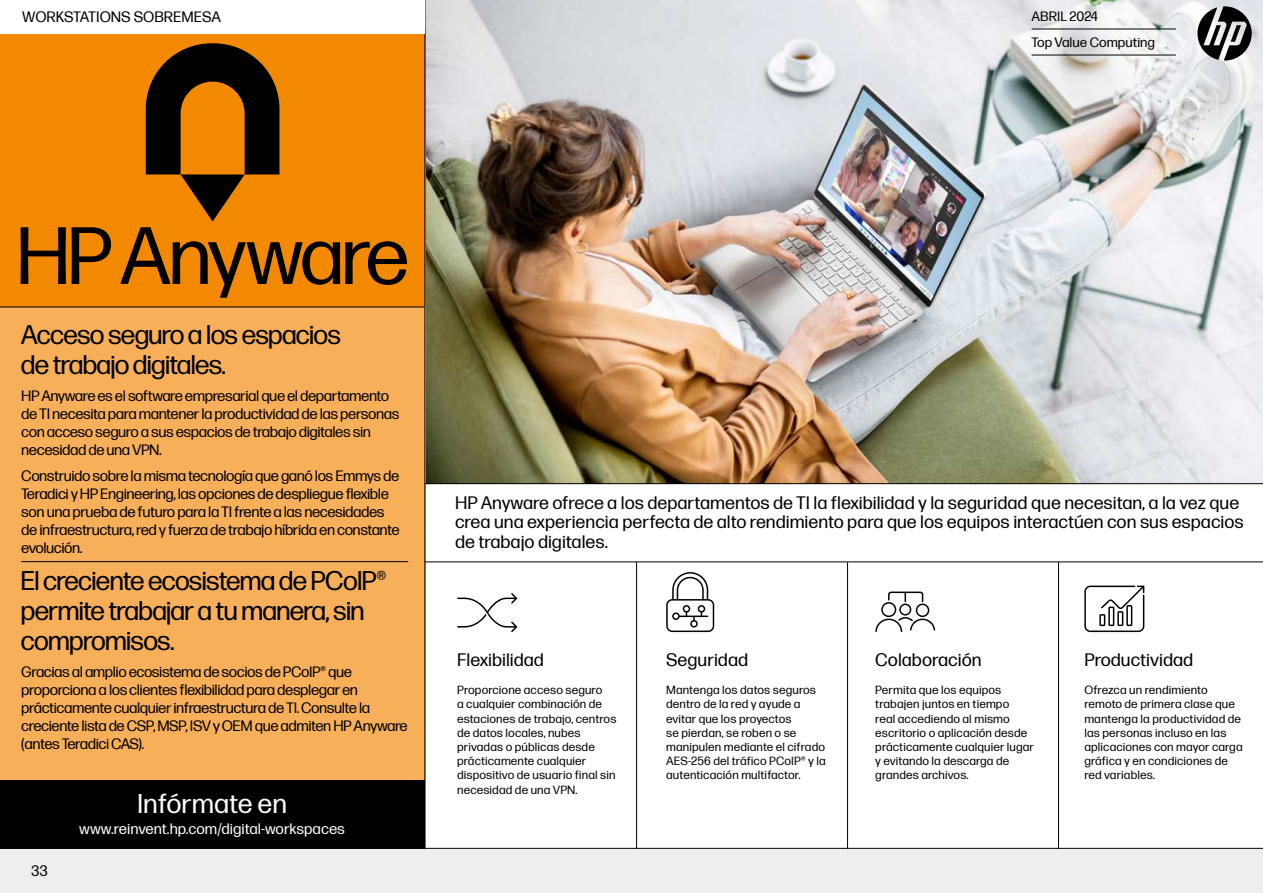
<style>
.page{position:relative;width:1263px;height:893px;background:#fff}
.page>*{position:absolute;margin:0;border:0;box-sizing:border-box;transform-origin:0 0}
.t1{font:81px "Forma DJR Display";color:#000}
.t2{font:27px/30px "Forma DJR Display";color:#000}
.t3{font:27px "Forma DJR Micro";color:#fff}
.t4{font:18px/19.5px "Forma DJR Micro";color:#000}
.t5{font:15px/18px "Forma DJR Micro";letter-spacing:-.03em;color:#000}
.t6{font:15px "Forma DJR Micro";color:#fff}
.t7{font:15px "Forma DJR Micro";color:#000}
.t8{font:13.5px/26.1px "Forma DJR Micro";color:#000}
.t9{font:11.85px/14.2px "Forma DJR Micro";letter-spacing:.01em;color:#000}
</style>
<div class="page">
<img style="left:425px;top:0;width:838px;height:483px">
<div style="left:0;top:29px;width:425px;height:847px;background:#f8af5a"></div>
<div style="left:0;top:29px;width:425px;height:278px;background:#f28900"></div>
<hr style="left:21px;top:561px;width:387px;height:1px;background:#000">
<hr style="left:0;top:307px;width:424px;height:1px;background:#000">
<hr style="left:0;top:33px;width:424px;height:1px;background:#000">
<hr style="left:425px;top:483px;width:838px;height:1px;background:#000">
<hr style="left:425px;top:561px;width:838px;height:1px;background:#000">
<div style="left:0;top:780px;width:425px;height:69px;background:#000"></div>
<hr style="left:424px;top:0;width:1px;height:886px;background:#000">
<hr style="left:636px;top:562px;width:1px;height:331px;background:#000">
<hr style="left:1058px;top:562px;width:1px;height:331px;background:#000">
<hr style="left:847px;top:562px;width:1px;height:331px;background:#000">
<svg style="left:457px;top:593px;width:60px;height:39px"></svg>
<svg style="left:666px;top:572px;width:48px;height:60px"></svg>
<svg style="left:875px;top:592px;width:60px;height:40px"></svg>
<svg style="left:1084px;top:586px;width:60px;height:46px"></svg>
<div style="left:0;top:0;width:424px;height:33px;background:#fff"></div>
<svg style="left:146px;top:43px;width:133px;height:178px"></svg>
<svg style="left:1197px;top:6px;width:55px;height:55px"></svg>
<hr style="left:1031px;top:29px;width:145px;height:1px;background:#000">
<hr style="left:1031px;top:55px;width:145px;height:1px;background:#000">
<div style="left:0;top:849px;width:1263px;height:44px;background:#efeded"></div>
<hr style="left:0;top:848px;width:1263px;height:1px;background:#000">
<p class="t7" style="left:22px;top:10px;width:200px">WORKSTATIONS SOBREMESA</p>
<p class="t8" style="left:1031px;top:4px;width:125px">ABRIL 2024<br>Top Value Computing</p>
<h1 class="t1" style="left:18px;top:223px;width:392px">HP Anyware</h1>
<h2 class="t2" style="left:21px;top:322px;width:321px">Acceso seguro a los espacios de trabajo digitales.</h2>
<p class="t5" style="left:21px;top:385px;width:380px">HP Anyware es el software empresarial que el departamento de TI necesita para mantener la productividad de las personas con acceso seguro a sus espacios de trabajo digitales sin necesidad de una VPN.</p>
<p class="t5" style="left:21px;top:466px;width:380px">Construido sobre la misma tecnología que ganó los Emmys de Teradici y HP Engineering, las opciones de despliegue flexible son una prueba de futuro para la TI frente a las necesidades de infraestructura, red y fuerza de trabajo híbrida en constante evolución.</p>
<h2 class="t2" style="left:21px;top:568px;width:366px">El creciente ecosistema de PCoIP® permite trabajar a tu manera, sin compromisos.</h2>
<p class="t5" style="left:21px;top:662px;width:388px">Gracias al amplio ecosistema de socios de PCoIP® que proporciona a los clientes flexibilidad para desplegar en prácticamente cualquier infraestructura de TI. Consulte la creciente lista de CSP, MSP, ISV y OEM que admiten HP Anyware (antes Teradici CAS).</p>
<p class="t5" style="left:31px;top:863px;width:18px">33</p>
<h2 class="t3" style="left:137px;top:785px;width:152px">Infórmate en</h2>
<p class="t6" style="left:79px;top:818px;width:267px">www.reinvent.hp.com/digital-workspaces</p>
<h3 class="t4" style="left:455px;top:491px;width:790px">HP Anyware ofrece a los departamentos de TI la flexibilidad y la seguridad que necesitan, a la vez que crea una experiencia perfecta de alto rendimiento para que los equipos interactúen con sus espacios de trabajo digitales.</h3>
<h3 class="t4" style="left:457px;top:649px;width:88px">Flexibilidad</h3>
<p class="t9" style="left:457px;top:684px;width:161px">Proporcione acceso seguro<br>a cualquier combinación de estaciones de trabajo, centros de datos locales, nubes privadas o públicas desde prácticamente cualquier dispositivo de usuario 昀椀nal sin necesidad de una VPN.</p>
<h3 class="t4" style="left:666px;top:649px;width:84px">Seguridad</h3>
<p class="t9" style="left:666px;top:682px;width:161px">Mantenga los datos seguros dentro de la red y ayude a evitar que los proyectos<br>se pierdan, se roben o se manipulen mediante el cifrado<br>AES-256 del trá昀椀co PCoIP® y la autenticación multifactor.</p>
<h3 class="t4" style="left:875px;top:649px;width:108px">Colaboración</h3>
<p class="t9" style="left:875px;top:682px;width:160px">Permita que los equipos trabajen juntos en tiempo<br>real accediendo al mismo escritorio o aplicación desde prácticamente cualquier lugar y evitando la descarga de grandes archivos.</p>
<h3 class="t4" style="left:1084px;top:649px;width:110px">Productividad</h3>
<p class="t9" style="left:1084px;top:682px;width:160px">Ofrezca un rendimiento remoto de primera clase que mantenga la productividad de las personas incluso en las aplicaciones con mayor carga grá昀椀ca y en condiciones de red variables.</p>
</div>
